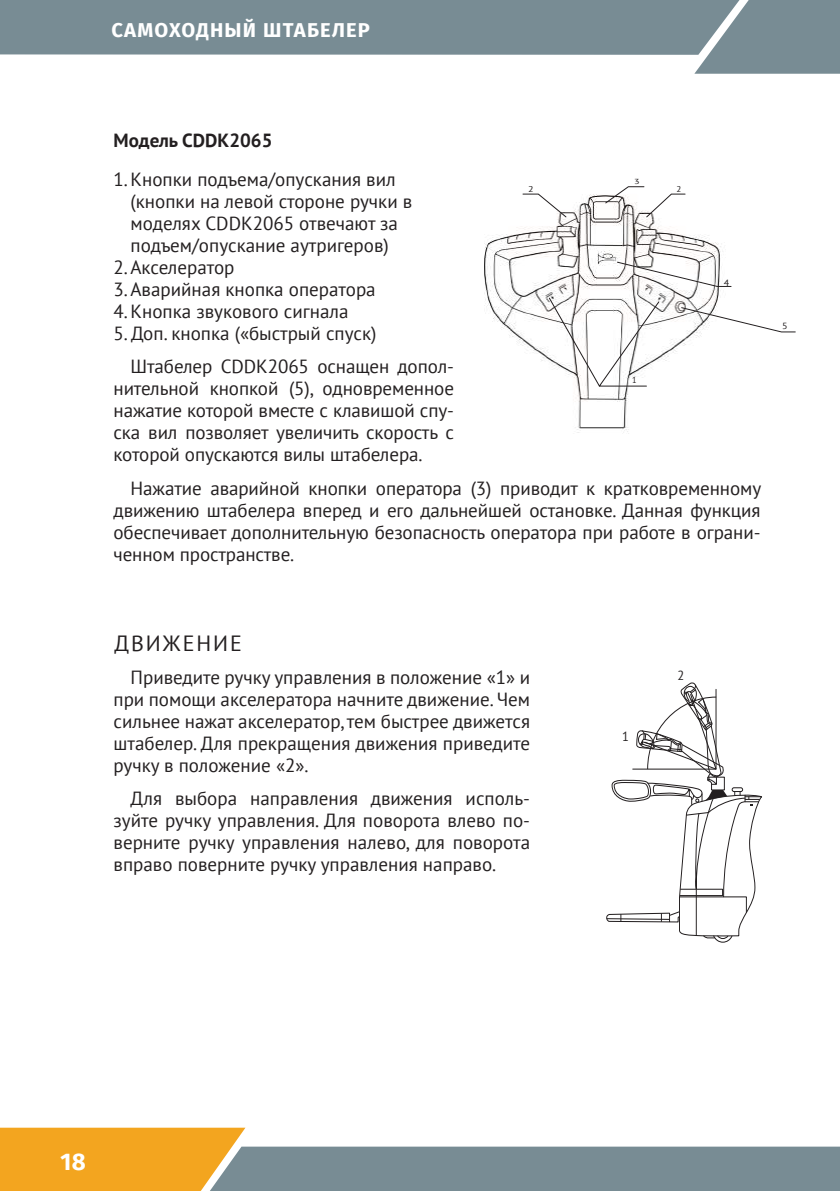
<style>
.page{position:relative;width:840px;height:1191px;background:#fff}
.page>*{position:absolute;margin:0;border:0;box-sizing:border-box;transform-origin:0 0}
.t1{font:700 24px "Fira Sans OT";color:#fff}
.t2{font:22px "PT Sans";letter-spacing:.09em;color:#231f20}
.t3{font:700 20px "Fira Sans OT";letter-spacing:.06em;color:#fff}
.t4{font:19px/22px "PT Sans";color:#231f20;text-align:justify}
.t5{font:700 19px "PT Sans";color:#231f20}
.t6{font:13.2px "PT Sans";color:#231f20;scale:.95 1}
.t7{font:9px "PT Sans";color:#221e1f;scale:1.14 1}
.t8{font:8.8px "PT Sans";color:#221e1f;scale:.94 1}
.t9{font:8.2px "PT Sans";color:#221e1f;scale:1.21 1}
.t10{font:8.2px "PT Sans";color:#221e1f;scale:1.08 1}
.t11{font:7.4px "PT Sans";color:#221e1f;scale:1.4 1}
</style>
<div class="page">
<div style="left:694px;top:0;width:145px;height:74px;background:#788c94"></div>
<svg style="left:0;top:1127px;width:839px;height:64px"></svg>
<div style="left:0;top:0;width:739px;height:55px;background:#788c94"></div>
<svg style="left:606px;top:682px;width:156px;height:261px"></svg>
<img style="left:484px;top:186px;width:246px;height:248px">
<svg style="left:522px;top:194px;width:43px;height:23px"></svg>
<svg style="left:605px;top:187px;width:79px;height:30px"></svg>
<svg style="left:549px;top:298px;width:109px;height:88px"></svg>
<svg style="left:617px;top:262px;width:113px;height:24px"></svg>
<svg style="left:681px;top:307px;width:113px;height:25px"></svg>
<p class="t3" style="left:111px;top:16px;width:260px">САМОХОДНЫЙ ШТАБЕЛЕР</p>
<p class="t5" style="left:113px;top:128px;width:160px">Модель CDDK2065</p>
<p class="t4" style="left:113px;top:168px;width:283px">1.Кнопки подъема/опускания вил</p>
<p class="t4" style="left:130px;top:190px;width:283px">(кнопки на левой стороне ручки в</p>
<p class="t4" style="left:130px;top:212px;width:269px">моделях CDDK2065 отвечают за</p>
<p class="t4" style="left:130px;top:234px;width:260px">подъем/опускание аутригеров)</p>
<p class="t4" style="left:113px;top:256px;width:122px">2.Акселератор</p>
<p class="t4" style="left:113px;top:278px;width:263px">3.Аварийная кнопка оператора</p>
<p class="t4" style="left:113px;top:300px;width:236px">4.Кнопка звукового сигнала</p>
<p class="t4" style="left:130px;top:316px;width:325px;line-height:33.4px;text-indent:-17px">5. Доп. кнопка («быстрый спуск)<br>Штабелер CDDK2065 оснащен допол-</p>
<p class="t4" style="left:113px;top:377px;width:342px">нительной кнопкой (5), одновременное нажатие которой вместе с клавишой спу&shy;ска вил позволяет увеличить скорость с которой опускаются вилы штабелера.</p>
<p class="t4" style="left:113px;top:476px;width:648px;text-indent:17px">Нажатие аварийной кнопки оператора (3) приводит к кратковременному движению штабелера вперед и его дальнейшей остановке. Данная функция обеспечивает дополнительную безопасность оператора при работе в ограни&shy;ченном пространстве.</p>
<p class="t11" style="left:633px;top:177px;width:5px">3</p>
<p class="t9" style="left:528px;top:183px;width:6px">2</p>
<p class="t10" style="left:676px;top:183px;width:6px">2</p>
<p class="t7" style="left:723px;top:277px;width:6px">4</p>
<p class="t8" style="left:632px;top:375px;width:6px">1</p>
<p class="t7" style="left:781px;top:320px;width:6px">5</p>
<p class="t2" style="left:114px;top:628px;width:129px">ДВИЖЕНИЕ</p>
<p class="t4" style="left:113px;top:665px;width:418px;text-indent:17px">Приведите ручку управления в положение «1» и при помощи акселератора начните движение. Чем сильнее нажат акселератор, тем быстрее движется штабелер. Для прекращения движения приведите ручку в положение «2».</p>
<p class="t4" style="left:113px;top:787px;width:418px;text-indent:17px">Для выбора направления движения исполь&shy;зуйте ручку управления. Для поворота влево по&shy;верните ручку управления налево, для поворота вправо поверните ручку управления направо.</p>
<p class="t6" style="left:621px;top:728px;width:9px">1</p>
<p class="t6" style="left:677px;top:666px;width:9px">2</p>
<p class="t1" style="left:60px;top:1144px;width:27px">18</p>
</div>
